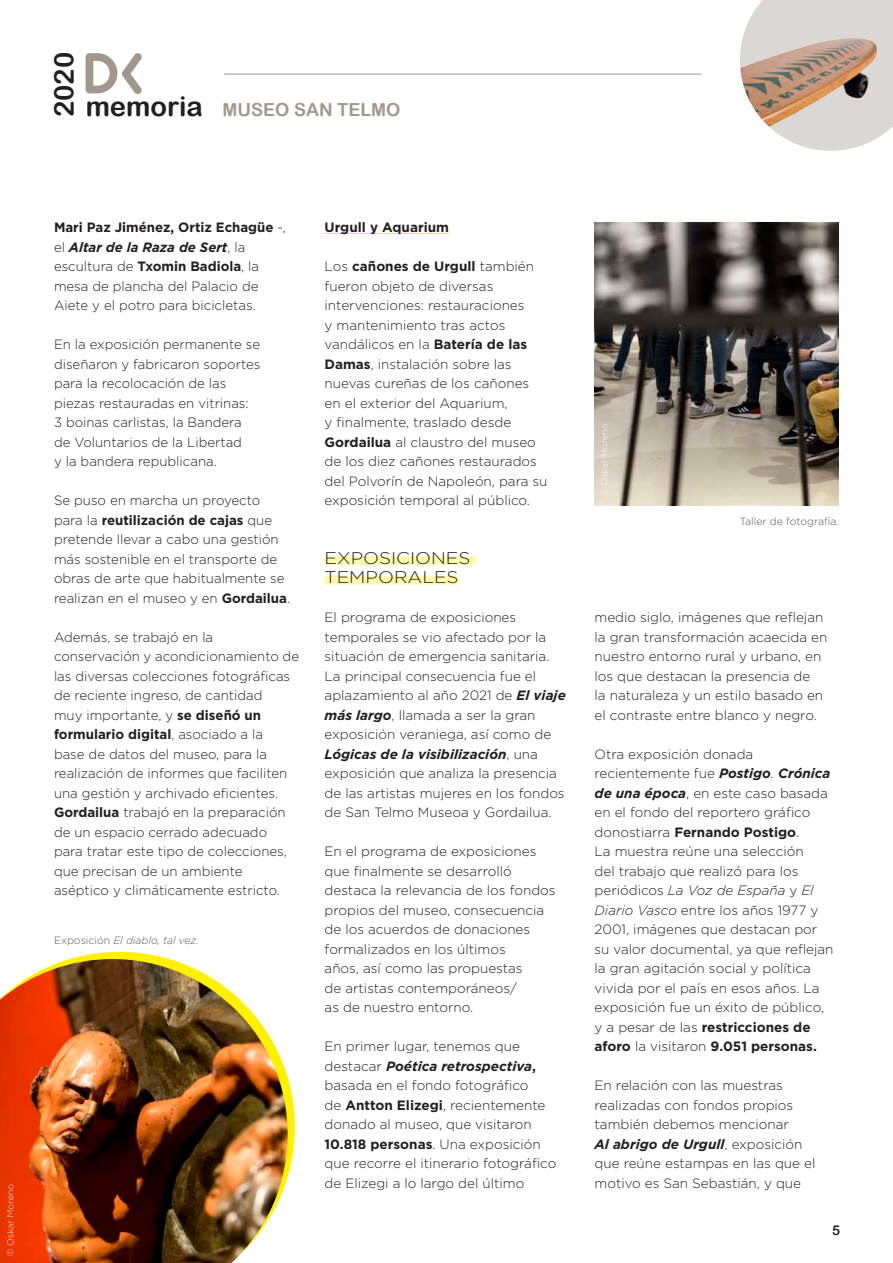
<style>
.page{position:relative;width:893px;height:1263px;background:#fff}
.page>*{position:absolute;margin:0;border:0;box-sizing:border-box;transform-origin:0 0}
.t1{font:27.45px "Arial Rounded MT Bold";color:#231f20}
.t2{font:18px "Arial Rounded MT Bold";color:#a1978d}
.t3{font:300 16.8px/19.5px "Gotham";color:#231f20;scale:1.11 1}
.t4{font:300 13.5px/19.5px "Gotham";color:#231f20}
.t5{font:700 13.5px "Gotham";color:#231f20}
.t6{font:13.5px "Arial Rounded MT Bold";color:#231f20}
.t7{font:italic 300 10.5px "Gotham";color:#57585a}
.t8{font:300 10.5px "Gotham";color:#57585a}
.s1{font-size:27.45px;color:#231f20}
.s2{font-weight:700}
.s3{font-weight:700;font-style:italic}
.s4{font-style:normal}
.s5{font-style:italic}
</style>
<div class="page">
<svg style="left:745px;top:0;width:148px;height:151px"></svg>
<img style="left:740px;top:29px;width:146px;height:99px">
<svg style="left:86px;top:53px;width:56px;height:41px"></svg>
<hr style="left:224px;top:74px;width:478px;height:1px;background:#939598">
<hr style="left:325px;top:233px;width:124px;height:1px;background:#fff101">
<div style="left:325px;top:556px;width:151px;height:9px;background:#fff8ae"></div>
<div style="left:325px;top:576px;width:134px;height:9px;background:#fff8ae"></div>
<svg style="left:70px;top:952px;width:225px;height:224px"></svg>
<img style="left:0;top:959px;width:288px;height:304px">
<img style="left:595px;top:222px;width:244px;height:283px">
<svg style="left:601px;top:424px;width:7px;height:71px"></svg>
<svg style="left:7px;top:1184px;width:7px;height:71px"></svg>
<h1 class="t1" style="left:48px;top:117px;width:67px;rotate:-90deg">2020</h1>
<h2 class="t2" style="left:86px;top:99px;width:316px"><span class="s1">memoria</span> MUSEO SAN TELMO</h2>
<p class="t4" style="left:54px;top:217px;width:233px"><span class="s2">Mari Paz Jiménez, Ortiz Echagüe</span> -, el <span class="s3">Altar de la Raza de Sert</span>, la escultura de <span class="s2">Txomin Badiola</span>, la mesa de plancha del Palacio de<br>Aiete y el potro para bicicletas.</p>
<p class="t4" style="left:54px;top:334px;width:208px">En la exposición permanente se diseñaron y fabricaron soportes para la recolocación de las piezas restauradas en vitrinas:<br>3 boinas carlistas, la Bandera de Voluntarios de la Libertad<br>y la bandera republicana.</p>
<p class="t4" style="left:54px;top:490px;width:238px">Se puso en marcha un proyecto para la <span class="s2">reutilización de cajas</span> que pretende llevar a cabo una gestión más sostenible en el transporte de obras de arte que habitualmente se realizan en el museo y en <span class="s2">Gordailua</span>.</p>
<p class="t4" style="left:54px;top:627px;width:247px">Además, se trabajó en la conservación y acondicionamiento de las diversas colecciones fotográficas de reciente ingreso, de cantidad<br>muy importante, y <span class="s2">se diseñó un formulario digital</span>, asociado a la<br>base de datos del museo, para la realización de informes que faciliten una gestión y archivado eficientes.<br><span class="s2">Gordailua</span> trabajó en la preparación de un espacio cerrado adecuado para tratar este tipo de colecciones, que precisan de un ambiente aséptico y climáticamente estricto.</p>
<p class="t7" style="left:54px;top:933px;width:146px"><span class="s4">Exposición</span> El diablo, tal vez.</p>
<p class="t5" style="left:325px;top:218px;width:126px">Urgull y Aquarium</p>
<p class="t4" style="left:325px;top:256px;width:224px">Los <span class="s2">cañones de Urgull</span> también fueron objeto de diversas intervenciones: restauraciones<br>y mantenimiento tras actos vandálicos en la <span class="s2">Batería de las<br>Damas</span>, instalación sobre las nuevas cureñas de los cañones en el exterior del Aquarium,<br>y finalmente, traslado desde<br><span class="s2">Gordailua</span> al claustro del museo de los diez cañones restaurados del Polvorín de Napoleón, para su exposición temporal al público.</p>
<p class="t3" style="left:325px;top:547px;width:133px">EXPOSICIONES<br>TEMPORALES</p>
<p class="t4" style="left:325px;top:607px;width:243px">El programa de exposiciones temporales se vio afectado por la situación de emergencia sanitaria.<br>La principal consecuencia fue el aplazamiento al año 2021 de <span class="s3">El viaje más largo</span>, llamada a ser la gran exposición veraniega, así como de <span class="s3">Lógicas de la visibilización</span>, una exposición que analiza la presencia de las artistas mujeres en los fondos de San Telmo Museoa y Gordailua.</p>
<p class="t4" style="left:325px;top:841px;width:232px">En el programa de exposiciones que finalmente se desarrolló destaca la relevancia de los fondos propios del museo, consecuencia de los acuerdos de donaciones formalizados en los últimos<br>años, así como las propuestas<br>de artistas contemporáneos/<br>as de nuestro entorno.</p>
<p class="t4" style="left:325px;top:1036px;width:233px">En primer lugar, tenemos que destacar <span class="s3">Poética retrospectiva</span><span class="s2">, </span>basada en el fondo fotográfico<br>de <span class="s2">Antton Elizegi</span>, recientemente donado al museo, que visitaron<br><span class="s2">10.818 personas</span>. Una exposición que recorre el itinerario fotográfico de Elizegi a lo largo del último</p>
<p class="t8" style="left:740px;top:514px;width:101px">Taller de fotografía.</p>
<p class="t4" style="left:595px;top:607px;width:234px">medio siglo, imágenes que reflejan la gran transformación acaecida en nuestro entorno rural y urbano, en los que destacan la presencia de<br>la naturaleza y un estilo basado en el contraste entre blanco y negro.</p>
<p class="t4" style="left:595px;top:744px;width:240px">Otra exposición donada recientemente fue <span class="s3">Postigo</span><span class="s5">.</span> <span class="s3">Crónica de una época</span>, en este caso basada en el fondo del reportero gráfico donostiarra <span class="s2">Fernando Postigo</span>.<br>La muestra reúne una selección<br>del trabajo que realizó para los periódicos <span class="s5">La Voz de España</span> y <span class="s5">El<br>Diario Vasco</span> entre los años 1977 y<br>2001, imágenes que destacan por su valor documental, ya que reflejan la gran agitación social y política vivida por el país en esos años. La exposición fue un éxito de público, y a pesar de las <span class="s2">restricciones de aforo</span> la visitaron <span class="s2">9.051 personas.</span></p>
<p class="t4" style="left:595px;top:1075px;width:222px">En relación con las muestras realizadas con fondos propios también debemos mencionar<br><span class="s3">Al abrigo de Urgull</span>, exposición que reúne estampas en las que el motivo es San Sebastián, y que</p>
<p class="t6" style="left:832px;top:1222px;width:10px">5</p>
</div>
